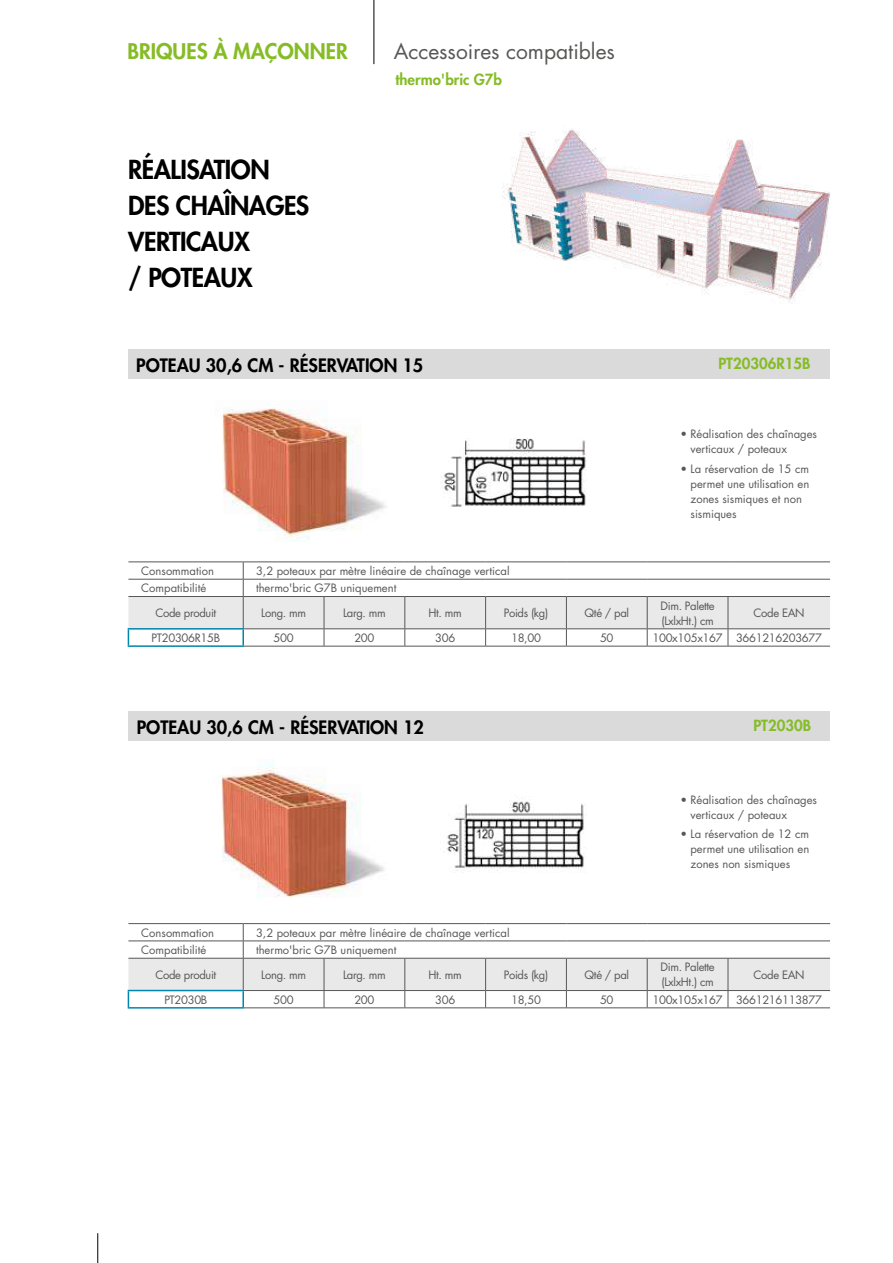
<style>
.page{position:relative;width:893px;height:1263px;background:#fff}
.page>*{position:absolute;margin:0;border:0;box-sizing:border-box;transform-origin:0 0}
.t1{font:800 25.5px/36px "Futura";letter-spacing:-.02em;color:#000}
.t2{font:21px "Futura";color:#575756}
.t3{font:800 21px "Futura";color:#86bc25}
.t4{font:800 18px "Futura";color:#000}
.t5{font:800 15px "Futura";color:#86bc25}
.t6{font:11.25px/15px "Futura";color:#575756}
.t7{font:11.25px/15px "Futura";letter-spacing:-.03em;color:#575756}
</style>
<div class="page">
<hr style="left:374px;top:0;width:1px;height:64px;background:#000">
<img style="left:502px;top:130px;width:328px;height:174px">
<hr style="left:324px;top:646px;width:81px;height:1px;background:#575756">
<hr style="left:405px;top:646px;width:81px;height:1px;background:#575756">
<hr style="left:486px;top:646px;width:80px;height:1px;background:#575756">
<hr style="left:566px;top:646px;width:81px;height:1px;background:#575756">
<hr style="left:647px;top:646px;width:81px;height:1px;background:#575756">
<hr style="left:728px;top:646px;width:102px;height:1px;background:#575756">
<hr style="left:244px;top:646px;width:80px;height:1px;background:#575756">
<svg style="left:128px;top:562px;width:702px;height:84px"></svg>
<hr style="left:128px;top:645px;width:116px;height:2px;background:#0085ac">
<img style="left:441px;top:438px;width:146px;height:69px">
<div style="left:128px;top:349px;width:701px;height:30px;background:#dadada"></div>
<img style="left:222px;top:408px;width:164px;height:133px">
<img style="left:446px;top:801px;width:139px;height:72px">
<hr style="left:324px;top:1007px;width:81px;height:1px;background:#575756">
<hr style="left:405px;top:1007px;width:81px;height:1px;background:#575756">
<hr style="left:486px;top:1007px;width:80px;height:1px;background:#575756">
<hr style="left:566px;top:1007px;width:81px;height:1px;background:#575756">
<hr style="left:647px;top:1007px;width:81px;height:1px;background:#575756">
<hr style="left:728px;top:1007px;width:102px;height:1px;background:#575756">
<hr style="left:244px;top:1007px;width:80px;height:1px;background:#575756">
<hr style="left:128px;top:923px;width:115px;height:1px;background:#575756">
<hr style="left:243px;top:923px;width:81px;height:1px;background:#575756">
<hr style="left:324px;top:923px;width:81px;height:1px;background:#575756">
<hr style="left:405px;top:923px;width:81px;height:1px;background:#575756">
<hr style="left:486px;top:923px;width:80px;height:1px;background:#575756">
<hr style="left:566px;top:923px;width:81px;height:1px;background:#575756">
<hr style="left:647px;top:923px;width:81px;height:1px;background:#575756">
<hr style="left:728px;top:923px;width:102px;height:1px;background:#575756">
<svg style="left:128px;top:924px;width:702px;height:83px"></svg>
<hr style="left:128px;top:1007px;width:116px;height:1px;background:#0085ac">
<img style="left:221px;top:763px;width:163px;height:135px">
<div style="left:128px;top:711px;width:702px;height:29px;background:#dadada"></div>
<hr style="left:97px;top:1233px;width:1px;height:30px;background:#000">
<h2 class="t3" style="left:128px;top:37px;width:222px">BRIQUES À MAÇONNER</h2>
<h2 class="t2" style="left:394px;top:37px;width:223px">Accessoires compatibles</h2>
<h1 class="t1" style="left:128px;top:151px;width:183px">RÉALISATION<br>DES CHAÎNAGES<br>VERTICAUX<br>/ POTEAUX</h1>
<h3 class="t5" style="left:395px;top:69px;width:108px">thermo'bric G7b</h3>
<h3 class="t4" style="left:136px;top:353px;width:289px">POTEAU 30,6 CM - RÉSERVATION 15</h3>
<h3 class="t5" style="left:718px;top:354px;width:94px">PT20306R15B</h3>
<p class="t6" style="left:690px;top:426px;width:128px;text-indent:-10px">• Réalisation des chaînages verticaux / poteaux</p>
<p class="t6" style="left:690px;top:461px;width:120px;text-indent:-10px">• La réservation de 15 cm permet une utilisation en zones sismiques et non sismiques</p>
<p class="t6" style="left:141px;top:563px;width:74px">Consommation</p>
<p class="t6" style="left:256px;top:563px;width:255px">3,2 poteaux par mètre linéaire de chaînage vertical</p>
<p class="t6" style="left:141px;top:580px;width:67px">Compatibilité</p>
<p class="t6" style="left:256px;top:580px;width:142px">thermo'bric G7B uniquement</p>
<p class="t7" style="left:155px;top:605px;width:62px">Code produit</p>
<p class="t6" style="left:261px;top:605px;width:46px">Long. mm</p>
<p class="t6" style="left:343px;top:605px;width:44px">Larg. mm</p>
<p class="t6" style="left:429px;top:605px;width:35px">Ht. mm</p>
<p class="t6" style="left:504px;top:605px;width:46px">Poids (kg)</p>
<p class="t6" style="left:585px;top:605px;width:46px">Qté / pal</p>
<p class="t7" style="left:660px;top:598px;width:56px">Dim. Palette (LxlxHt.) cm</p>
<p class="t6" style="left:753px;top:605px;width:53px">Code EAN</p>
<p class="t7" style="left:152px;top:630px;width:70px">PT20306R15B</p>
<p class="t6" style="left:274px;top:630px;width:22px">500</p>
<p class="t6" style="left:354px;top:630px;width:22px">200</p>
<p class="t6" style="left:435px;top:630px;width:22px">306</p>
<p class="t6" style="left:511px;top:630px;width:31px">18,00</p>
<p class="t6" style="left:600px;top:630px;width:15px">50</p>
<p class="t7" style="left:652px;top:630px;width:171px">100x105x167 3661216203677</p>
<h3 class="t4" style="left:137px;top:715px;width:289px">POTEAU 30,6 CM - RÉSERVATION 12</h3>
<h3 class="t5" style="left:753px;top:715px;width:59px">PT2030B</h3>
<p class="t6" style="left:690px;top:792px;width:128px;text-indent:-10px">• Réalisation des chaînages verticaux / poteaux</p>
<p class="t6" style="left:690px;top:827px;width:120px;text-align:justify;text-indent:-10px">• La réservation de 12 cm permet une utilisation en zones non sismiques</p>
<p class="t6" style="left:141px;top:925px;width:74px">Consommation</p>
<p class="t6" style="left:256px;top:925px;width:255px">3,2 poteaux par mètre linéaire de chaînage vertical</p>
<p class="t6" style="left:141px;top:942px;width:67px">Compatibilité</p>
<p class="t6" style="left:256px;top:942px;width:142px">thermo'bric G7B uniquement</p>
<p class="t7" style="left:155px;top:967px;width:62px">Code produit</p>
<p class="t6" style="left:261px;top:967px;width:46px">Long. mm</p>
<p class="t6" style="left:343px;top:967px;width:44px">Larg. mm</p>
<p class="t6" style="left:429px;top:967px;width:35px">Ht. mm</p>
<p class="t6" style="left:504px;top:967px;width:46px">Poids (kg)</p>
<p class="t6" style="left:585px;top:967px;width:46px">Qté / pal</p>
<p class="t7" style="left:660px;top:959px;width:56px">Dim. Palette (LxlxHt.) cm</p>
<p class="t6" style="left:753px;top:967px;width:53px">Code EAN</p>
<p class="t7" style="left:164px;top:992px;width:45px">PT2030B</p>
<p class="t6" style="left:274px;top:992px;width:22px">500</p>
<p class="t6" style="left:354px;top:992px;width:22px">200</p>
<p class="t6" style="left:435px;top:992px;width:22px">306</p>
<p class="t6" style="left:511px;top:992px;width:31px">18,50</p>
<p class="t6" style="left:600px;top:992px;width:15px">50</p>
<p class="t7" style="left:652px;top:992px;width:171px">100x105x167 3661216113877</p>
</div>
